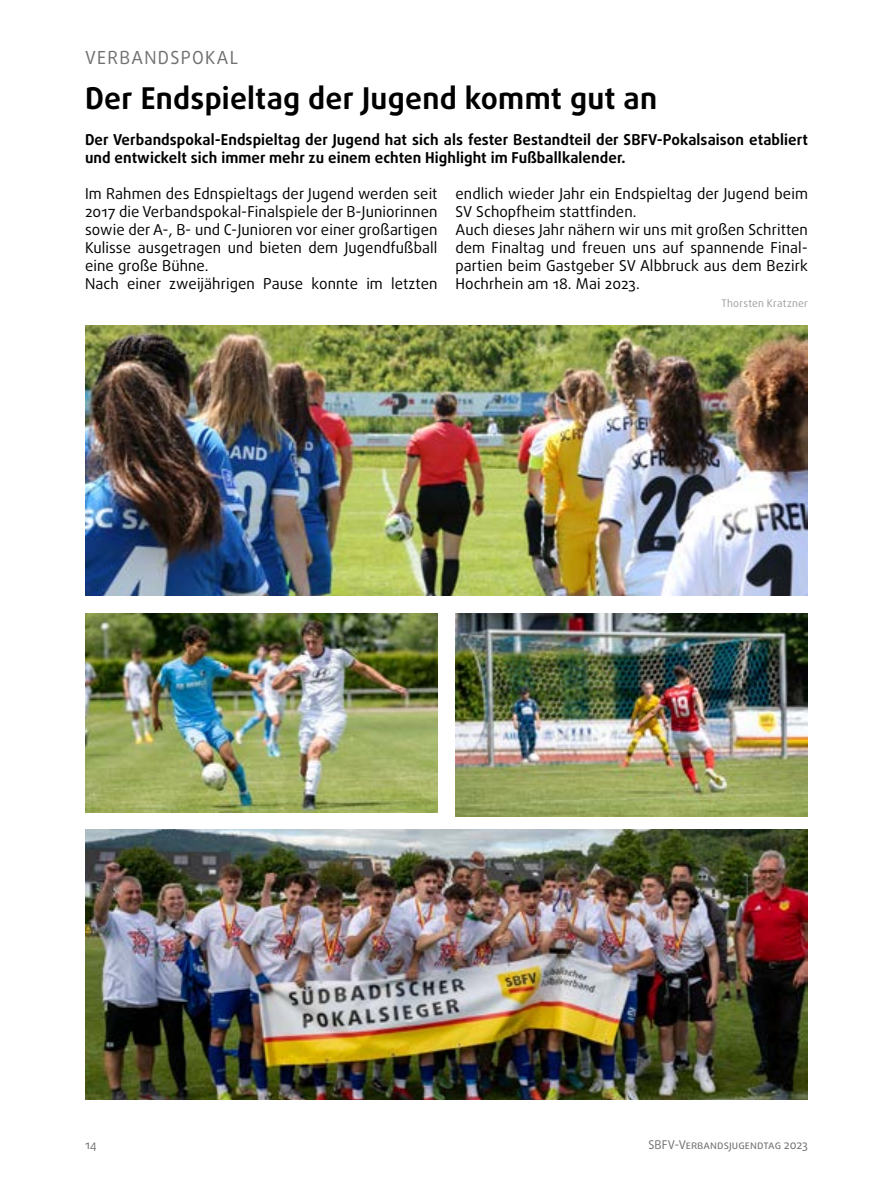
<style>
.page{position:relative;width:893px;height:1191px;background:#fff}
.page>*{position:absolute;margin:0;border:0;box-sizing:border-box;transform-origin:0 0}
.t1{font:700 30px "Daxline OT";letter-spacing:.01em;color:#000}
.t2{font:18px "Daxline OT";letter-spacing:.075em;color:#706f6f}
.t3{font:15px/18px "Daxline OT";letter-spacing:.005em;color:#000}
.t4{font:700 15px/18px "Daxline OT";letter-spacing:.005em;color:#000}
.t5{font:12px "Daxline OT";letter-spacing:.005em;color:#706f6f}
.t6{font:10.5px "Daxline OT";letter-spacing:.025em;color:#9d9d9c}
</style>
<div class="page">
<img style="left:85px;top:325px;width:723px;height:270px">
<img style="left:456px;top:613px;width:351px;height:203px">
<img style="left:85px;top:613px;width:352px;height:199px">
<img style="left:85px;top:829px;width:723px;height:270px">
<p class="t2" style="left:85px;top:46px;width:154px">VERBANDSPOKAL</p>
<h1 class="t1" style="left:85px;top:79px;width:574px">Der Endspieltag der Jugend kommt gut an</h1>
<p class="t4" style="left:85px;top:131px;width:724px">Der Verbandspokal-Endspieltag der Jugend hat sich als fester Bestandteil der SBFV-Pokalsaison etabliert und entwickelt sich immer mehr zu einem echten Highlight im Fußballkalender.</p>
<p class="t3" style="left:85px;top:185px;width:354px">Im Rahmen des Ednspieltags der Jugend werden seit 2017 die Verbandspokal-Finalspiele der B-Juniorinnen sowie der A-, B- und C-Junioren vor einer großartigen Kulisse ausgetragen und bieten dem Jugendfußball eine große Bühne.<br>Nach einer zweijährigen Pause konnte im letzten</p>
<p class="t3" style="left:455px;top:185px;width:354px">endlich wieder Jahr ein Endspieltag der Jugend beim SV Schopfheim stattfinden.<br>Auch dieses Jahr nähern wir uns mit großen Schritten dem Finaltag und freuen uns auf spannende Final&shy;partien beim Gastgeber SV Albbruck aus dem Bezirk Hochrhein am 18. Mai 2023.</p>
<p class="t6" style="left:721px;top:297px;width:88px">Thorsten Kratzner</p>
<p class="t5" style="left:85px;top:1137px;width:13px">14</p>
<p class="t5" style="left:648px;top:1137px;width:161px">SBFV-Verbandsjugendtag 2023</p>
</div>
